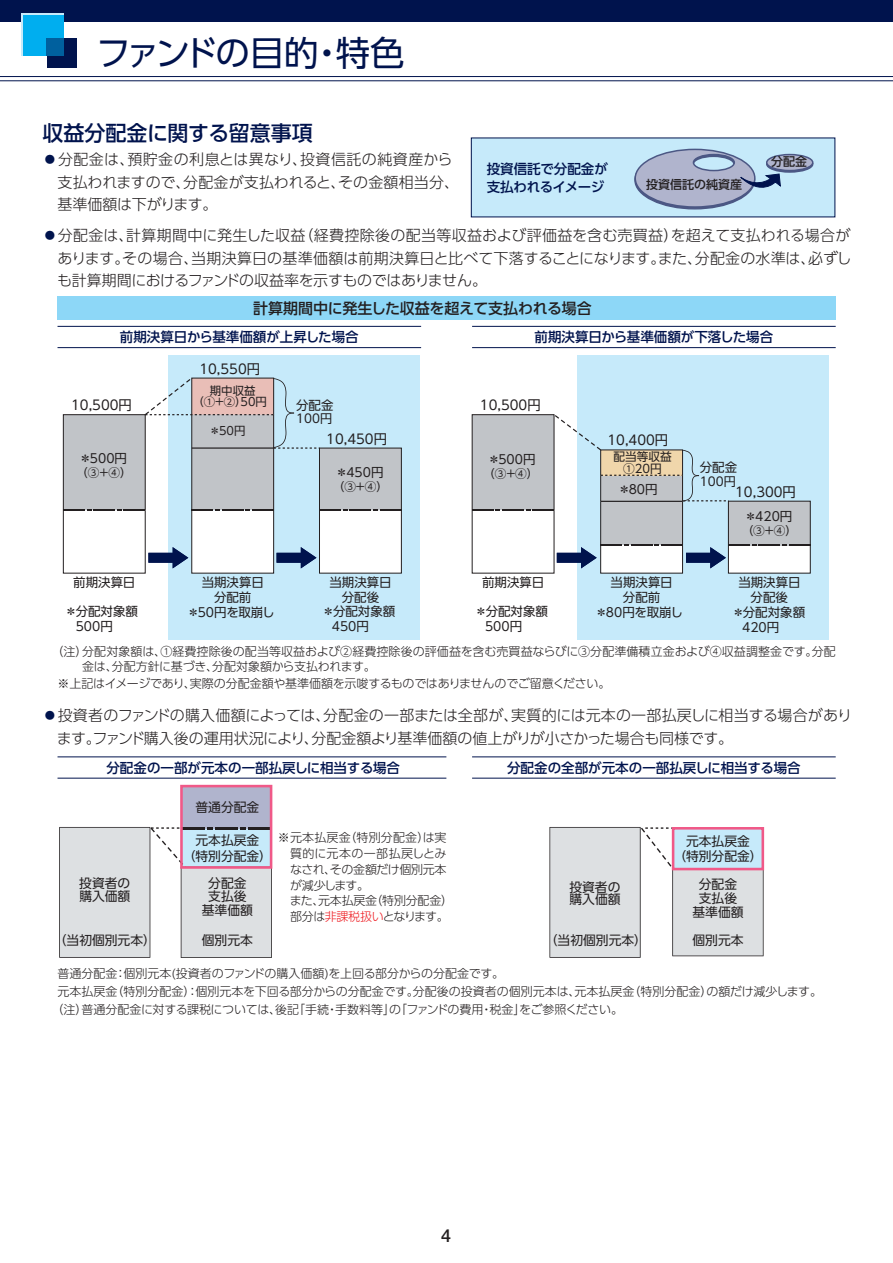
<style>
.page{position:relative;width:893px;height:1263px;background:#fff}
.page>*{position:absolute;margin:0;border:0;box-sizing:border-box;transform-origin:0 0}
.t1{font:34.5px "UD Shin Go Pro";letter-spacing:-.07em;color:#00134d}
.t2{font:500 21px "UD Shin Go Pro";color:#00134d}
.t3{font:500 18px "Helvetica Neue LT Std";color:#231f20}
.t4{font:300 15px/22.5px "UD Shin Go Pro";color:#231f20}
.t5{font:500 15px "UD Shin Go Pro";letter-spacing:-.015em;color:#231f20}
.t6{font:500 13.5px/18px "UD Shin Go Pro";color:#00134d}
.t7{font:13.35px "UD Shin Go Pro";color:#231f20}
.t8{font:12.75px/13.6px "UD Shin Go Pro";color:#231f20;text-align:center}
.t9{font:12.45px/15px "UD Shin Go Pro";color:#231f20;text-align:center}
.t10{font:12.15px "UD Shin Go Pro";color:#231f20}
.t11{font:300 12px/15px "UD Shin Go Pro";color:#231f20}
.t12{font:300 12px/15.9px "UD Shin Go Pro";letter-spacing:-.02em;color:#231f20}
.t13{font:500 12px "UD Shin Go Pro";color:#231f20}
.t14{font:11.7px/12px "UD Shin Go Pro";color:#231f20;text-align:center}
.t15{font:11.4px/11.7px "UD Shin Go Pro";color:#231f20;text-align:center}
.s1{color:#00134d}
.s2{font-family:"Koz Go Pro";font-weight:400;color:#00134d}
.s3{color:#ee1d23}
</style>
<div class="page">
<div style="left:0;top:0;width:893px;height:21px;background:#00134d"></div>
<hr style="left:0;top:76px;width:893px;height:1px;background:#00134d">
<hr style="left:0;top:80px;width:893px;height:1px;background:#00134d">
<div style="left:47px;top:38px;width:30px;height:30px;background:#00134d"></div>
<div style="left:21px;top:13px;width:43px;height:42px;background:#c6eafa"></div>
<div style="left:23px;top:15px;width:41px;height:40px;background:#00aeef"></div>
<div style="left:47px;top:38px;width:17px;height:17px;background:#00609e"></div>
<div style="left:63px;top:414px;width:83px;height:97px;background:#c1c4c8;border:1px solid #231f20"></div>
<div style="left:63px;top:510px;width:83px;height:63px;background:#fff"></div>
<div style="left:472px;top:414px;width:82px;height:97px;background:#c1c4c8;border:1px solid #231f20"></div>
<div style="left:168px;top:355px;width:251px;height:285px;background:#c6eafa"></div>
<div style="left:191px;top:510px;width:83px;height:63px;background:#fff;border:1px solid #231f20"></div>
<div style="left:192px;top:415px;width:82px;height:95px;background:#c1c4c8"></div>
<div style="left:577px;top:355px;width:252px;height:285px;background:#c6eafa"></div>
<div style="left:601px;top:501px;width:81px;height:44px;background:#c1c4c8"></div>
<hr style="left:191px;top:415px;width:1px;height:95px;background:#231f20">
<hr style="left:273px;top:415px;width:1px;height:95px;background:#231f20">
<div style="left:471px;top:138px;width:364px;height:79px;background:#c6eafa"></div>
<svg style="left:766px;top:155px;width:47px;height:18px"></svg>
<div style="left:766px;top:154px;width:47px;height:17px;background:#b0b4cd;border:2px solid #4b5784;border-radius:50%"></div>
<svg style="left:634px;top:148px;width:147px;height:62px"></svg>
<svg style="left:549px;top:827px;width:215px;height:131px;background:#dbe1e4"></svg>
<div style="left:181px;top:786px;width:90px;height:42px;background:#b0b4cd"></div>
<svg style="left:59px;top:827px;width:213px;height:131px;background:#d9dfe2"></svg>
<div style="left:180px;top:785px;width:92px;height:84px;border:3px solid #f05988"></div>
<div style="left:672px;top:827px;width:92px;height:43px;border:3px solid #f05988"></div>
<hr style="left:58px;top:756px;width:388px;height:1px;background:#00134d">
<hr style="left:58px;top:778px;width:388px;height:1px;background:#00134d">
<hr style="left:472px;top:756px;width:364px;height:1px;background:#00134d">
<hr style="left:472px;top:778px;width:364px;height:1px;background:#00134d">
<div style="left:58px;top:296px;width:778px;height:24px;background:#8dd7f7"></div>
<hr style="left:58px;top:326px;width:363px;height:1px;background:#00134d">
<hr style="left:58px;top:347px;width:363px;height:1px;background:#00134d">
<hr style="left:472px;top:326px;width:364px;height:1px;background:#00134d">
<hr style="left:472px;top:347px;width:364px;height:1px;background:#00134d">
<div style="left:728px;top:545px;width:82px;height:28px;background:#fff"></div>
<div style="left:728px;top:501px;width:82px;height:44px;background:#c1c4c8"></div>
<div style="left:601px;top:545px;width:81px;height:28px;background:#fff"></div>
<div style="left:319px;top:448px;width:82px;height:62px;background:#c1c4c8"></div>
<div style="left:319px;top:510px;width:83px;height:63px;background:#fff;border:1px solid #231f20"></div>
<svg style="left:63px;top:510px;width:82px;height:1px"></svg>
<svg style="left:192px;top:510px;width:82px;height:1px"></svg>
<svg style="left:472px;top:510px;width:82px;height:1px"></svg>
<svg style="left:144px;top:377px;width:175px;height:72px"></svg>
<svg style="left:148px;top:547px;width:40px;height:21px"></svg>
<svg style="left:277px;top:547px;width:39px;height:21px"></svg>
<svg style="left:557px;top:545px;width:171px;height:23px"></svg>
<div style="left:319px;top:448px;width:83px;height:63px;border:1px solid #231f20"></div>
<hr style="left:600px;top:501px;width:1px;height:44px;background:#231f20">
<hr style="left:682px;top:501px;width:1px;height:44px;background:#231f20">
<div style="left:600px;top:545px;width:83px;height:28px;border:1px solid #231f20"></div>
<svg style="left:552px;top:414px;width:177px;height:87px"></svg>
<div style="left:600px;top:449px;width:83px;height:27px;border:1px solid #231f20"></div>
<div style="left:728px;top:545px;width:83px;height:28px;border:1px solid #231f20"></div>
<div style="left:728px;top:501px;width:83px;height:45px;border:1px solid #231f20"></div>
<hr style="left:601px;top:501px;width:81px;height:1px;background:#231f20">
<h1 class="t1" style="left:96px;top:25px;width:310px">ファンドの目的・特色</h1>
<h2 class="t2" style="left:43px;top:115px;width:272px">収益分配金に関する留意事項</h2>
<p class="t4" style="left:58px;top:148px;width:403px;text-indent:-15px"><span class="s1">●</span>分配金は、預貯金の利息とは異なり、投資信託の純資産から支払われますので、分配金が支払われると、その金額相当分、基準価額は下がります。</p>
<p class="t4" style="left:57px;top:223px;width:796px;text-align:justify;text-indent:-15px"><span class="s1">●</span>分配金は、計算期間中に発生した収益（経費控除後の配当等収益および評価益を含む売買益）を超えて支払われる場合があります。その場合、当期決算日の基準価額は前期決算日と比べて下落することになります。また、分配金の水準は、必ずしも計算期間におけるファンドの収益率を示すものではありません。</p>
<p class="t13" style="left:771px;top:152px;width:37px">分配金</p>
<p class="t6" style="left:487px;top:160px;width:123px">投資信託で分配金が支払われるイメージ</p>
<p class="t13" style="left:646px;top:175px;width:98px">投資信託の純資産</p>
<p class="t5" style="left:253px;top:296px;width:340px">計算期間中に発生した収益を超えて支払われる場合</p>
<p class="t6" style="left:120px;top:327px;width:240px">前期決算日から基準価額が上昇した場合</p>
<p class="t6" style="left:535px;top:327px;width:240px">前期決算日から基準価額が下落した場合</p>
<p class="t7" style="left:199px;top:358px;width:62px">10,550円</p>
<p class="t7" style="left:71px;top:394px;width:62px">10,500円</p>
<p class="t15" style="left:192px;top:384px;width:76px">期中収益<br>（①＋②）50円</p>
<p class="t15" style="left:209px;top:424px;width:38px">＊50円</p>
<p class="t9" style="left:296px;top:398px;width:39px">分配金</p>
<p class="t10" style="left:296px;top:409px;width:38px">100円</p>
<p class="t7" style="left:326px;top:428px;width:62px">10,450円</p>
<p class="t7" style="left:480px;top:395px;width:62px">10,500円</p>
<p class="t7" style="left:607px;top:429px;width:62px">10,400円</p>
<p class="t9" style="left:79px;top:450px;width:49px">＊500円</p>
<p class="t14" style="left:76px;top:466px;width:57px">（③＋④）</p>
<p class="t9" style="left:336px;top:464px;width:49px">＊450円</p>
<p class="t14" style="left:333px;top:480px;width:57px">（③＋④）</p>
<p class="t9" style="left:488px;top:451px;width:49px">＊500円</p>
<p class="t14" style="left:483px;top:467px;width:57px">（③＋④）</p>
<p class="t14" style="left:613px;top:450px;width:60px">配当等収益<br>①20円</p>
<p class="t9" style="left:618px;top:481px;width:41px">＊80円</p>
<p class="t9" style="left:700px;top:459px;width:39px">分配金</p>
<p class="t10" style="left:700px;top:471px;width:38px">100円</p>
<p class="t7" style="left:735px;top:481px;width:62px">10,300円</p>
<p class="t9" style="left:744px;top:508px;width:49px">＊420円</p>
<p class="t14" style="left:742px;top:524px;width:57px">（③＋④）</p>
<p class="t9" style="left:73px;top:575px;width:64px">前期決算日</p>
<p class="t9" style="left:202px;top:574px;width:64px">当期決算日分配前</p>
<p class="t9" style="left:65px;top:604px;width:75px">＊分配対象額</p>
<p class="t9" style="left:187px;top:605px;width:89px">＊50円を取崩し</p>
<p class="t9" style="left:76px;top:619px;width:39px">500円</p>
<p class="t9" style="left:329px;top:574px;width:64px">当期決算日分配後</p>
<p class="t9" style="left:332px;top:604px;width:65px;text-align:left;text-indent:-10px">＊分配対象額<br>450円</p>
<p class="t9" style="left:482px;top:574px;width:64px">前期決算日</p>
<p class="t9" style="left:611px;top:574px;width:64px">当期決算日分配前</p>
<p class="t9" style="left:475px;top:604px;width:75px">＊分配対象額</p>
<p class="t9" style="left:595px;top:604px;width:89px">＊80円を取崩し</p>
<p class="t9" style="left:485px;top:619px;width:39px">500円</p>
<p class="t9" style="left:738px;top:574px;width:64px">当期決算日分配後</p>
<p class="t9" style="left:742px;top:604px;width:65px;text-align:left;text-indent:-10px">＊分配対象額<br>420円</p>
<p class="t11" style="left:82px;top:644px;width:755px;text-indent:-31px">（注）分配対象額は、①経費控除後の配当等収益および②経費控除後の評価益を含む売買益ならびに③分配準備積立金および④収益調整金です。分配金は、分配方針に基づき、分配対象額から支払われます。</p>
<p class="t12" style="left:58px;top:675px;width:554px">※上記はイメージであり、実際の分配金額や基準価額を示唆するものではありませんのでご留意ください。</p>
<p class="t4" style="left:57px;top:704px;width:796px;text-indent:-14px"><span class="s2">●</span>投資者のファンドの購入価額によっては、分配金の一部または全部が、実質的には元本の一部払戻しに相当する場合があります。ファンド購入後の運用状況により、分配金額より基準価額の値上がりが小さかった場合も同様です。</p>
<p class="t6" style="left:106px;top:758px;width:295px">分配金の一部が元本の一部払戻しに相当する場合</p>
<p class="t6" style="left:507px;top:758px;width:295px">分配金の全部が元本の一部払戻しに相当する場合</p>
<p class="t8" style="left:195px;top:800px;width:65px">普通分配金</p>
<p class="t8" style="left:183px;top:832px;width:91px;line-height:15.9px">元本払戻金<br>（特別分配金）</p>
<p class="t12" style="left:290px;top:829px;width:165px;text-indent:-12px">※元本払戻金（特別分配金）は実質的に元本の一部払戻しとみなされ、その金額だけ個別元本が減少します。<br>また、元本払戻金（特別分配金）部分は<span class="s3">非課税扱い</span>となります。</p>
<p class="t8" style="left:79px;top:876px;width:53px;text-align:left">投資者の購入価額</p>
<p class="t8" style="left:202px;top:876px;width:53px">分配金支払後基準価額</p>
<p class="t8" style="left:569px;top:880px;width:53px;line-height:12.6px;text-align:left">投資者の購入価額</p>
<p class="t8" style="left:673px;top:834px;width:91px;line-height:14.4px">元本払戻金<br>（特別分配金）</p>
<p class="t8" style="left:692px;top:877px;width:53px">分配金支払後基準価額</p>
<p class="t8" style="left:54px;top:933px;width:104px">（当初個別元本）</p>
<p class="t8" style="left:202px;top:933px;width:53px">個別元本</p>
<p class="t8" style="left:545px;top:933px;width:104px">（当初個別元本）</p>
<p class="t8" style="left:692px;top:933px;width:53px">個別元本</p>
<p class="t11" style="left:58px;top:965px;width:448px">普通分配金：個別元本(投資者のファンドの購入価額)を上回る部分からの分配金です。</p>
<p class="t11" style="left:58px;top:983px;width:766px">元本払戻金（特別分配金）：個別元本を下回る部分からの分配金です。分配後の投資者の個別元本は、元本払戻金（特別分配金）の額だけ減少します。</p>
<p class="t11" style="left:52px;top:1001px;width:573px">（注）普通分配金に対する課税については、後記「手続・手数料等」の「ファンドの費用・税金」をご参照ください。</p>
<p class="t3" style="left:441px;top:1224px;width:12px">4</p>
</div>
